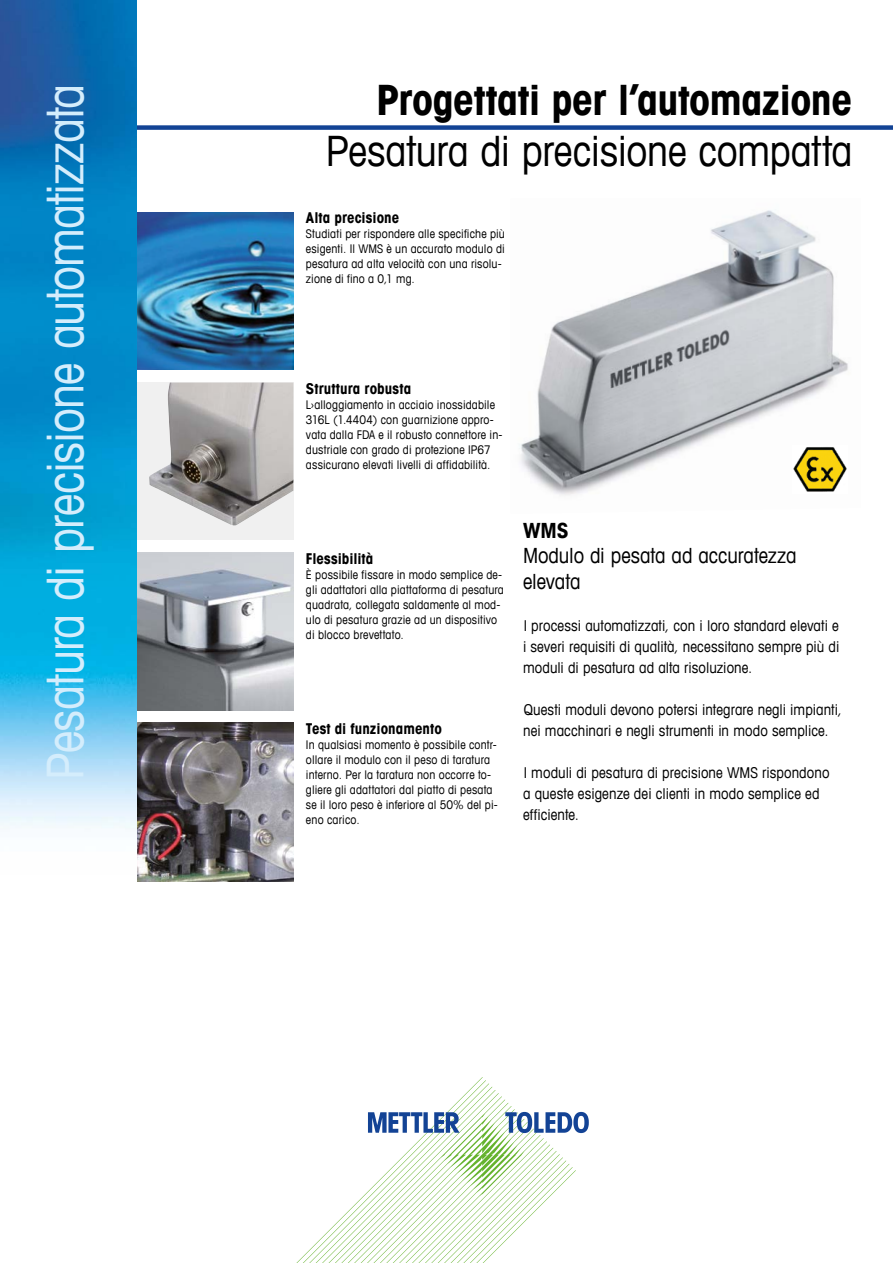
<style>
.page{position:relative;width:893px;height:1263px;background:#fff}
.page>*{position:absolute;margin:0;border:0;box-sizing:border-box;transform-origin:0 0}
.t1{font:condensed 51px "Avant Garde Com";letter-spacing:-.02em;color:#d4edfc}
.t2{font:condensed 42px "Avant Garde Com";letter-spacing:-.005em;color:#000}
.t3{font:700 condensed 42px "Avant Garde Com";letter-spacing:-.015em;color:#000}
.t4{font:condensed 21px/25.5px "Avant Garde Com";letter-spacing:-.005em;color:#000}
.t5{font:700 condensed 21px "Avant Garde Com";color:#000}
.t6{font:condensed 15px/21px "Avant Garde Com";letter-spacing:.005em;color:#000}
.t7{font:700 condensed 15px "Avant Garde Com";letter-spacing:.005em;color:#000}
.t8{font:condensed 12px/15px "Avant Garde Com";letter-spacing:.015em;color:#000}
</style>
<div class="page">
<svg style="left:296px;top:1077px;width:293px;height:186px"></svg>
<div style="left:111px;top:125px;width:782px;height:5px;background:#134395"></div>
<div style="left:135px;top:383px;width:158px;height:157px;background:#f0f0f0"></div>
<img style="left:149px;top:383px;width:144px;height:143px">
<img style="left:136px;top:723px;width:157px;height:158px">
<img style="left:136px;top:553px;width:157px;height:157px">
<img style="left:136px;top:213px;width:157px;height:157px">
<img style="left:519px;top:210px;width:329px;height:286px">
<img style="left:0;top:0;width:136px;height:829px">
<img style="left:792px;top:445px;width:55px;height:48px">
<h1 class="t1" style="left:34px;top:780px;width:697px;rotate:-90deg">Pesatura di precisione automatizzata</h1>
<h2 class="t3" style="left:376px;top:73px;width:478px">Progettati per l’automazione</h2>
<h2 class="t2" style="left:326px;top:125px;width:528px">Pesatura di precisione compatta</h2>
<p class="t7" style="left:306px;top:208px;width:95px">Alta precisione</p>
<p class="t8" style="left:306px;top:226px;width:200px">Studiati per rispondere alle specifiche più esigenti. Il WMS è un accurato modulo di pesatura ad alta velocità con una risolu&shy;zione di fino a 0,1 mg.</p>
<p class="t7" style="left:306px;top:379px;width:107px">Struttura robusta</p>
<p class="t8" style="left:306px;top:396px;width:198px">L›alloggiamento in acciaio inossidabile 316L (1.4404) con guarnizione appro&shy;vata dalla FDA e il robusto connettore in&shy;dustriale con grado di protezione IP67 assicurano elevati livelli di affidabilità.</p>
<p class="t7" style="left:306px;top:549px;width:69px">Flessibilità</p>
<p class="t8" style="left:306px;top:567px;width:199px">È possibile fissare in modo semplice de&shy;gli adattatori alla piattaforma di pesatura quadrata, collegata saldamente al mod&shy;ulo di pesatura grazie ad un dispositivo di blocco brevettato.</p>
<p class="t7" style="left:306px;top:719px;width:137px">Test di funzionamento</p>
<p class="t8" style="left:306px;top:737px;width:193px">In qualsiasi momento è possibile contr&shy;ollare il modulo con il peso di taratura interno. Per la taratura non occorre to&shy;gliere gli adattatori dal piatto di pesata se il loro peso è inferiore al 50% del pi&shy;eno carico.</p>
<h3 class="t5" style="left:523px;top:516px;width:47px">WMS</h3>
<h3 class="t4" style="left:523px;top:542px;width:275px">Modulo di pesata ad accuratezza elevata</h3>
<p class="t6" style="left:523px;top:614px;width:318px;text-align:justify">I processi automatizzati, con i loro standard elevati e i severi requisiti di qualità, necessitano sempre più di moduli di pesatura ad alta risoluzione.</p>
<p class="t6" style="left:523px;top:698px;width:320px">Questi moduli devono potersi integrare negli impianti, nei macchinari e negli strumenti in modo semplice.</p>
<p class="t6" style="left:523px;top:761px;width:308px">I moduli di pesatura di precisione WMS rispondono a queste esigenze dei clienti in modo semplice ed efficiente.</p>
</div>
